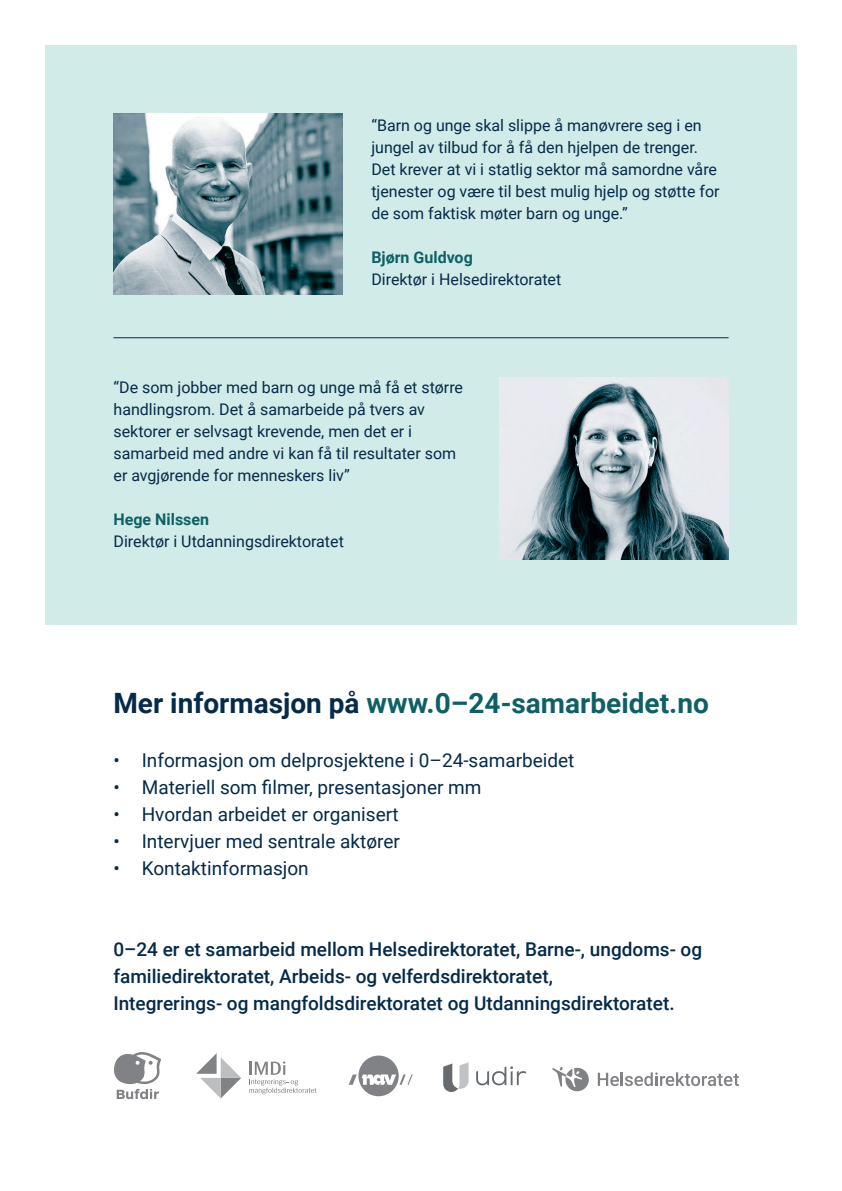
<style>
.page{position:relative;width:842px;height:1191px;background:#fff}
.page>*{position:absolute;margin:0;border:0;box-sizing:border-box;transform-origin:0 0}
.t1{font:700 28px "Roboto";color:#0f6066}
.t2{font:500 19px/27px "Roboto";color:#052a4a}
.t3{font:19px "Roboto";color:#052a4a}
.t4{font:16px/22px "Roboto";color:#052a4a}
.t5{font:700 16px "Roboto";color:#0f6066}
.s1{color:#052a4a}
</style>
<div class="page">
<div style="left:45px;top:45px;width:752px;height:580px;background:#d1ebe8"></div>
<img style="left:113px;top:113px;width:229px;height:182px">
<img style="left:499px;top:378px;width:230px;height:182px">
<hr style="left:113px;top:337px;width:616px;height:1px;background:#052a4a">
<svg style="left:476px;top:1066px;width:50px;height:19px"></svg>
<svg style="left:443px;top:1062px;width:26px;height:30px"></svg>
<svg style="left:196px;top:1053px;width:45px;height:45px"></svg>
<svg style="left:249px;top:1061px;width:67px;height:33px"></svg>
<svg style="left:349px;top:1055px;width:64px;height:41px"></svg>
<svg style="left:552px;top:1067px;width:37px;height:24px"></svg>
<svg style="left:598px;top:1072px;width:141px;height:14px"></svg>
<svg style="left:114px;top:1052px;width:47px;height:47px"></svg>
<p class="t4" style="left:371px;top:114px;width:350px">“Barn og unge skal slippe å manøvrere seg i en jungel av tilbud for å få den hjelpen de trenger.<br>Det krever at vi i statlig sektor må samordne våre tjenester og være til best mulig hjelp og støtte for de som faktisk møter barn og unge.”</p>
<p class="t5" style="left:371px;top:246px;width:103px">Bjørn Guldvog</p>
<p class="t4" style="left:371px;top:268px;width:191px">Direktør i Helsedirektoratet</p>
<p class="t4" style="left:114px;top:376px;width:351px">“De som jobber med barn og unge må få et større handlingsrom. Det å samarbeide på tvers av sektorer er selvsagt krevende, men det er i samarbeid med andre vi kan få til resultater som er avgjørende for menneskers liv”</p>
<p class="t5" style="left:114px;top:508px;width:97px">Hege Nilssen</p>
<p class="t4" style="left:114px;top:530px;width:232px">Direktør i Utdanningsdirektoratet</p>
<h1 class="t1" style="left:113px;top:683px;width:597px"><span class="s1">Mer informasjon på</span> www.0–24-samarbeidet.no</h1>
<p class="t3" style="left:113px;top:747px;width:463px">• Informasjon om delprosjektene i 0–24-samarbeidet</p>
<p class="t3" style="left:113px;top:774px;width:370px">• Materiell som filmer, presentasjoner mm</p>
<p class="t3" style="left:113px;top:801px;width:287px">• Hvordan arbeidet er organisert</p>
<p class="t3" style="left:113px;top:828px;width:288px">• Intervjuer med sentrale aktører</p>
<p class="t3" style="left:113px;top:855px;width:197px">• Kontaktinformasjon</p>
<p class="t2" style="left:113px;top:935px;width:590px">0–24 er et samarbeid mellom Helsedirektoratet, Barne-, ungdoms- og familiedirektoratet, Arbeids- og velferdsdirektoratet,<br>Integrerings- og mangfoldsdirektoratet og Utdanningsdirektoratet.</p>
</div>
